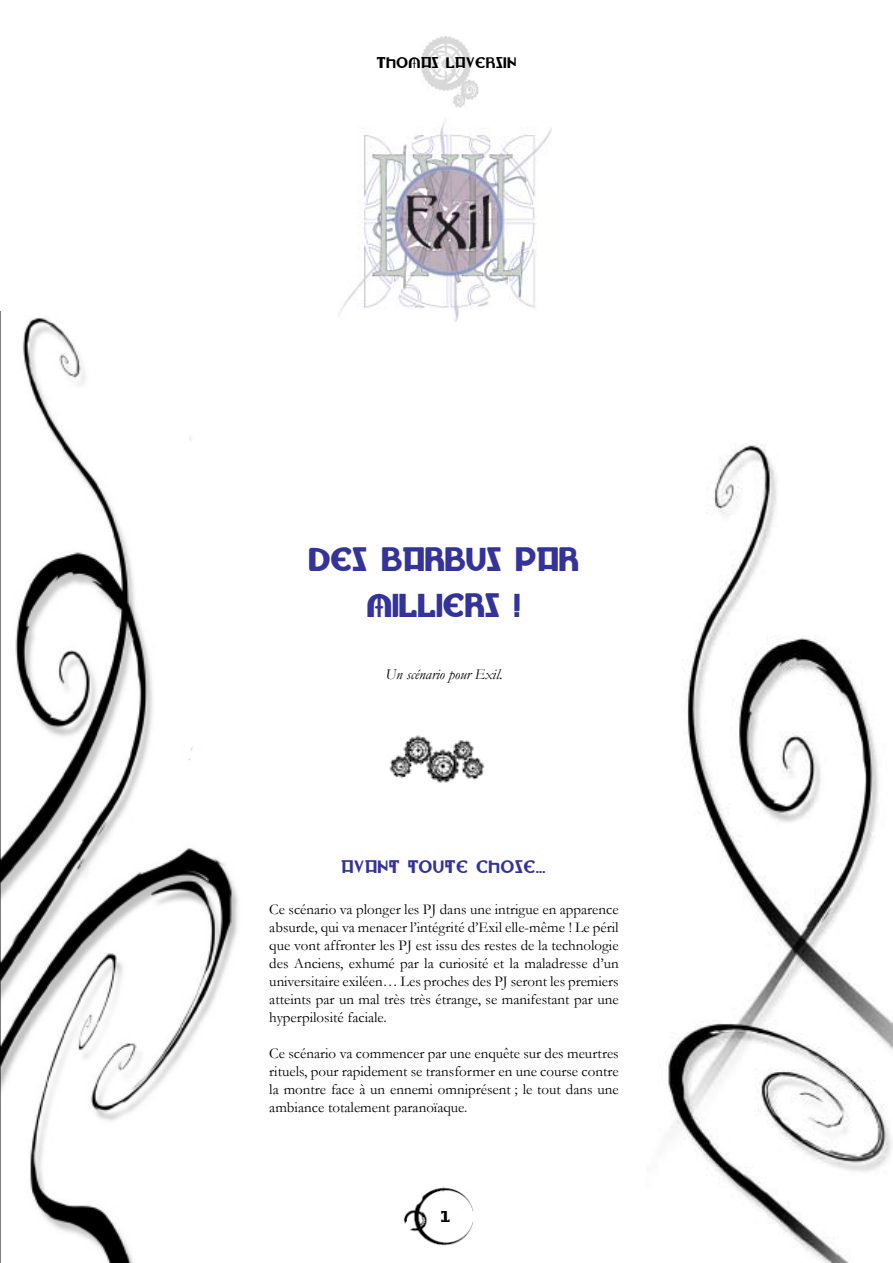
<style>
.page{position:relative;width:893px;height:1263px;background:#fff}
.page>*{position:absolute;margin:0;border:0;box-sizing:border-box;transform-origin:0 0}
.t1{font:700 39px/46.8px "Lionheart";color:#339;text-align:center}
.t2{font:21px "Lionheart";color:#339}
.t3{font:18px "Lionheart";color:#000}
.t4{font:15px/18px "Garamond";color:#000;text-align:justify}
.t5{font:italic 15px "Garamond";color:#000}
</style>
<div class="page">
<img style="left:403px;top:1187px;width:70px;height:59px">
<img style="left:420px;top:36px;width:59px;height:72px">
<img style="left:668px;top:444px;width:225px;height:819px">
<img style="left:0;top:312px;width:238px;height:951px">
<img style="left:338px;top:120px;width:214px;height:201px">
<img style="left:389px;top:735px;width:96px;height:48px">
<svg style="left:441px;top:1212px;width:9px;height:10px"></svg>
<p class="t3" style="left:377px;top:54px;width:142px">THOMAS LAVERSIN</p>
<h1 class="t1" style="left:309px;top:536px;width:272px">DES BARBUS PAR<br>MILLIERS !</h1>
<p class="t5" style="left:385px;top:664px;width:119px">Un scénario pour Exil.</p>
<h2 class="t2" style="left:342px;top:857px;width:206px">AVANT TOUTE CHOSE…</h2>
<p class="t4" style="left:269px;top:899px;width:351px">Ce scénario va plonger les PJ dans une intrigue en apparence absurde, qui va menacer l’intégrité d’Exil elle-même ! Le péril que vont affronter les PJ est issu des restes de la technologie des Anciens, exhumé par la curiosité et la maladresse d’un universitaire exiléen… Les proches des PJ seront les premiers atteints par un mal très très étrange, se manifestant par une hyperpilosité faciale.</p>
<p class="t4" style="left:269px;top:1043px;width:351px">Ce scénario va commencer par une enquête sur des meurtres rituels, pour rapidement se transformer en une course contre la montre face à un ennemi omniprésent ; le tout dans une ambiance totalement paranoïaque.</p>
</div>
